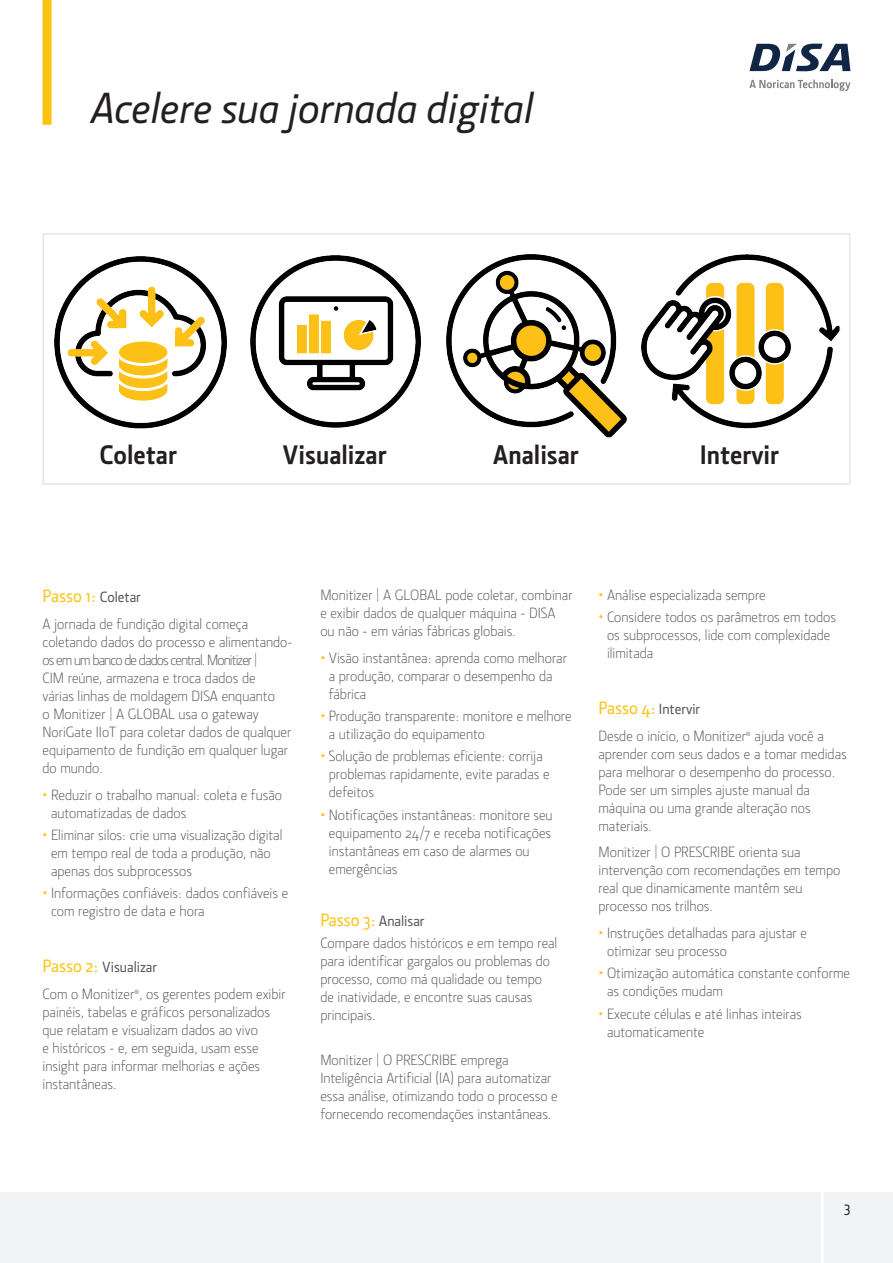
<style>
.page{position:relative;width:893px;height:1263px;background:#fff}
.page>*{position:absolute;margin:0;border:0;box-sizing:border-box;transform-origin:0 0}
.t1{font:italic 500 43.5px "Section";color:#231f20}
.t2{font:700 27px "Section";color:#231f20}
.Main_Text{font:500 18px "Section";color:#fec210}
.Main_Text-2{font:300 15px/18px "Section";color:#57585a}
.Bulleted_Text{font:300 15px/18px "Section";color:#57585a}
.Main_Text-3{font:500 15px "Section";color:#57585a}
.Bulleted_Text-2{font:500 15px "Section";color:#57585a}
.Main_Text-4{font:15px "Section Medium Caps";color:#231f20}
.s1{font-size:15px;color:#57585a}
.s2{color:#fec210}
.s3{font-size:18px;color:#fec210}
</style>
<div class="page">
<div style="left:43px;top:233px;width:807px;height:252px;background:#fff;border:2px solid #e6e7e9"></div>
<div style="left:43px;top:0;width:9px;height:125px;background:#fec210"></div>
<div style="left:0;top:1193px;width:893px;height:70px;background:#f2f3f4"></div>
<hr style="left:821px;top:1183px;width:3px;height:80px;background:#fff">
<svg style="left:749px;top:80px;width:101px;height:11px"></svg>
<svg style="left:749px;top:44px;width:101px;height:27px"></svg>
<img style="left:55px;top:256px;width:172px;height:173px">
<img style="left:251px;top:256px;width:169px;height:172px">
<img style="left:447px;top:255px;width:179px;height:183px">
<img style="left:641px;top:255px;width:198px;height:174px">
<p class="t1" style="left:91px;top:79px;width:444px">Acelere sua jornada digital</p>
<p class="t2" style="left:100px;top:437px;width:79px">Coletar</p>
<p class="t2" style="left:283px;top:437px;width:106px">Visualizar</p>
<p class="t2" style="left:493px;top:437px;width:88px">Analisar</p>
<p class="t2" style="left:700px;top:437px;width:81px">Intervir</p>
<p class="Main_Text" style="left:43px;top:584px;width:100px">Passo 1: <span class="s1">Coletar</span></p>
<p class="Main_Text-2" style="left:43px;top:615px;width:251px">A jornada de fundição digital começa coletando dados do processo e alimentando&shy;os em um banco de dados central. Monitizer |<br>CIM reúne, armazena e troca dados de<br>várias linhas de moldagem DISA enquanto<br>o Monitizer | A GLOBAL usa o gateway NoriGate IIoT para coletar dados de qualquer equipamento de fundição em qualquer lugar do mundo.</p>
<p class="Main_Text-2" style="left:51px;top:785px;width:233px;text-indent:-9px"><span class="s2">•</span> Reduzir o trabalho manual: coleta e fusão automatizadas de dados</p>
<p class="Main_Text-2" style="left:51px;top:825px;width:233px;text-indent:-9px"><span class="s2">•</span> Eliminar silos: crie uma visualização digital em tempo real de toda a produção, não apenas dos subprocessos</p>
<p class="Main_Text-2" style="left:51px;top:884px;width:239px;text-indent:-9px"><span class="s2">•</span> Informações confiáveis: dados confiáveis e com registro de data e hora</p>
<p class="Main_Text-3" style="left:43px;top:957px;width:116px"><span class="s3">Passo 2:</span> Visualizar</p>
<p class="Main_Text-2" style="left:43px;top:984px;width:245px">Com o Monitizer<sup>®</sup>, os gerentes podem exibir painéis, tabelas e gráficos personalizados que relatam e visualizam dados ao vivo<br>e históricos - e, em seguida, usam esse insight para informar melhorias e ações instantâneas.</p>
<p class="Main_Text-2" style="left:320px;top:586px;width:254px">Monitizer | A GLOBAL pode coletar, combinar e exibir dados de qualquer máquina - DISA ou não - em várias fábricas globais.</p>
<p class="Main_Text-2" style="left:329px;top:648px;width:240px;text-indent:-9px"><span class="s2">•</span> Visão instantânea: aprenda como melhorar a produção, comparar o desempenho da fábrica</p>
<p class="Main_Text-2" style="left:329px;top:707px;width:244px;text-indent:-9px"><span class="s2">•</span> Produção transparente: monitore e melhore a utilização do equipamento</p>
<p class="Main_Text-2" style="left:329px;top:747px;width:222px;text-indent:-9px"><span class="s2">•</span> Solução de problemas eficiente: corrija problemas rapidamente, evite paradas e defeitos</p>
<p class="Main_Text-2" style="left:329px;top:805px;width:225px;text-indent:-9px"><span class="s2">•</span> Notificações instantâneas: monitore seu equipamento 24/7 e receba notificações instantâneas em caso de alarmes ou emergências</p>
<p class="Bulleted_Text-2" style="left:320px;top:911px;width:106px"><span class="s3">Passo 3:</span> Analisar</p>
<p class="Bulleted_Text" style="left:320px;top:934px;width:238px">Compare dados históricos e em tempo real para identificar gargalos ou problemas do processo, como má qualidade ou tempo de inatividade, e encontre suas causas principais.</p>
<p class="Bulleted_Text" style="left:320px;top:1050px;width:239px">Monitizer | O PRESCRIBE emprega Inteligência Artificial (IA) para automatizar essa análise, otimizando todo o processo e fornecendo recomendações instantâneas.</p>
<p class="Main_Text-2" style="left:598px;top:586px;width:169px"><span class="s2">•</span> Análise especializada sempre</p>
<p class="Main_Text-2" style="left:607px;top:608px;width:230px;text-indent:-9px"><span class="s2">•</span> Considere todos os parâmetros em todos os subprocessos, lide com complexidade ilimitada</p>
<p class="Main_Text-3" style="left:598px;top:699px;width:103px"><span class="s3">Passo 4:</span> Intervir</p>
<p class="Main_Text-2" style="left:598px;top:727px;width:250px">Desde o início, o Monitizer<sup>®</sup> ajuda você a aprender com seus dados e a tomar medidas para melhorar o desempenho do processo.<br>Pode ser um simples ajuste manual da máquina ou uma grande alteração nos materiais.</p>
<p class="Main_Text-2" style="left:598px;top:843px;width:243px">Monitizer | O PRESCRIBE orienta sua intervenção com recomendações em tempo real que dinamicamente mantêm seu processo nos trilhos.</p>
<p class="Main_Text-2" style="left:607px;top:924px;width:201px;text-indent:-9px"><span class="s2">•</span> Instruções detalhadas para ajustar e otimizar seu processo</p>
<p class="Main_Text-2" style="left:607px;top:964px;width:244px;text-indent:-9px"><span class="s2">•</span> Otimização automática constante conforme as condições mudam</p>
<p class="Main_Text-2" style="left:607px;top:1004px;width:196px;text-indent:-9px"><span class="s2">•</span> Execute células e até linhas inteiras automaticamente</p>
<p class="Main_Text-4" style="left:843px;top:1200px;width:9px">3</p>
</div>
